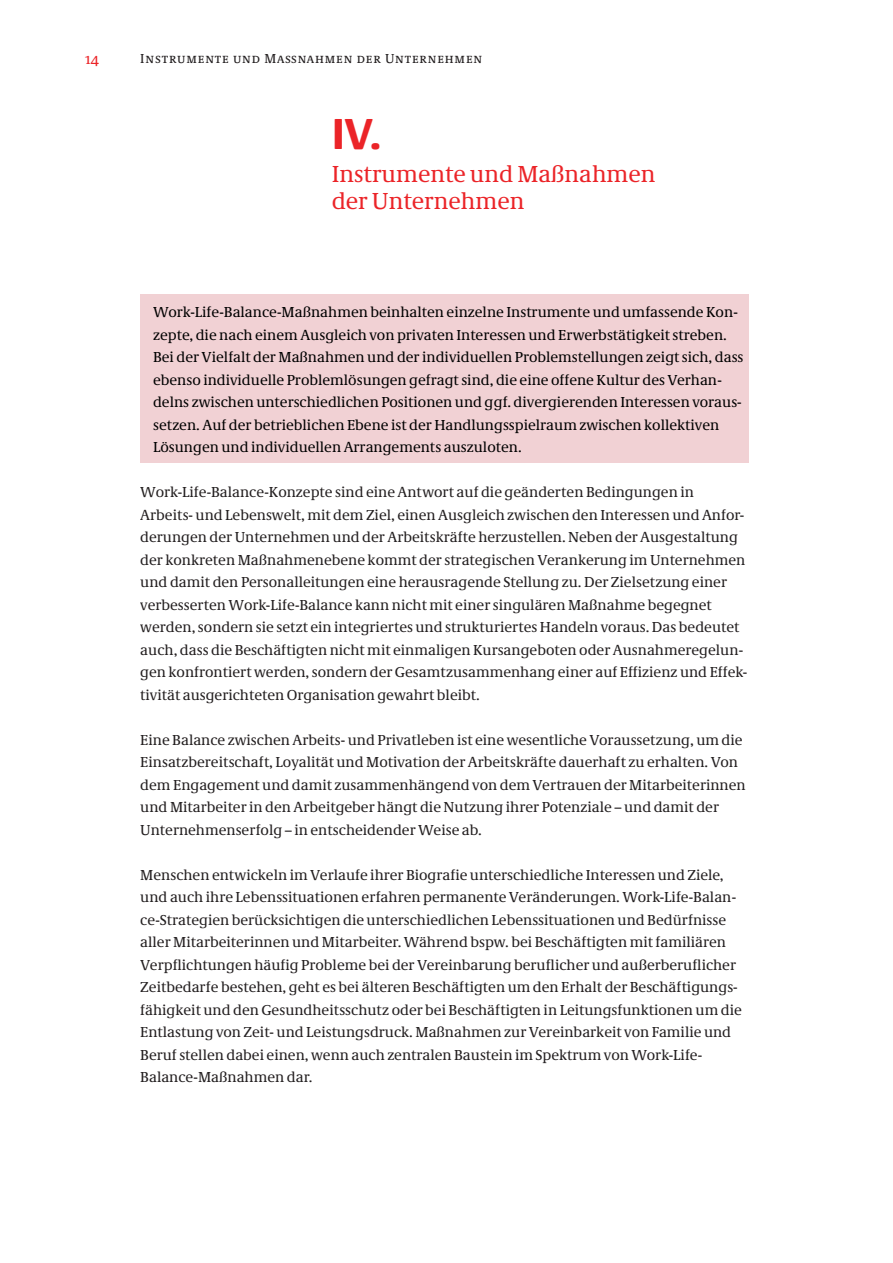
<style>
.page{position:relative;width:893px;height:1263px;background:#fff}
.page>*{position:absolute;margin:0;border:0;box-sizing:border-box;transform-origin:0 0}
.t1{font:700 45px "Neue Praxis";color:#eb2428}
.t2{font:24px/27px "Neue Demos";color:#eb2428}
.t3{font:15px/22.5px "Neue Demos";color:#231f20}
.t4{font:15px/22.5px "Neue Demos";color:#000}
.t5{font:15px "Neue Demos CESC Os F";color:#eb2428}
.t6{font:13.5px "Neue Demos SC Os F";letter-spacing:.06em;color:#231f20}
</style>
<div class="page">
<div style="left:140px;top:295px;width:608px;height:168px;background:#f1d1d4"></div>
<p class="t5" style="left:85px;top:50px;width:15px">14</p>
<p class="t6" style="left:140px;top:51px;width:343px">Instrumente und Maßnahmen der Unternehmen</p>
<h1 class="t1" style="left:332px;top:106px;width:51px">IV.</h1>
<h2 class="t2" style="left:332px;top:161px;width:325px">Instrumente und Maßnahmen der Unternehmen</h2>
<p class="t4" style="left:153px;top:301px;width:592px">Work-Life-Balance-Maßnahmen beinhalten einzelne Instrumente und umfassende Kon&shy;zepte, die nach einem Ausgleich von privaten Interessen und Erwerbstätigkeit streben.<br>Bei der Vielfalt der Maßnahmen und der individuellen Problemstellungen zeigt sich, dass ebenso individuelle Problemlösungen gefragt sind, die eine offene Kultur des Verhan&shy;delns zwischen unterschiedlichen Positionen und ggf. divergierenden Interessen voraus&shy;setzen. Auf der betrieblichen Ebene ist der Handlungsspielraum zwischen kollektiven Lösungen und individuellen Arrangements auszuloten.</p>
<p class="t3" style="left:140px;top:481px;width:608px">Work-Life-Balance-Konzepte sind eine Antwort auf die geänderten Bedingungen in Arbeits- und Lebenswelt, mit dem Ziel, einen Ausgleich zwischen den Interessen und Anfor&shy;derungen der Unternehmen und der Arbeitskräfte herzustellen. Neben der Ausgestaltung der konkreten Maßnahmenebene kommt der strategischen Verankerung im Unternehmen und damit den Personalleitungen eine herausragende Stellung zu. Der Zielsetzung einer verbesserten Work-Life-Balance kann nicht mit einer singulären Maßnahme begegnet werden, sondern sie setzt ein integriertes und strukturiertes Handeln voraus. Das bedeutet auch, dass die Beschäftigten nicht mit einmaligen Kursangeboten oder Ausnahmeregelun&shy;gen konfrontiert werden, sondern der Gesamtzusammenhang einer auf Effizienz und Effek&shy;tivität ausgerichteten Organisation gewahrt bleibt.</p>
<p class="t3" style="left:140px;top:728px;width:607px">Eine Balance zwischen Arbeits- und Privatleben ist eine wesentliche Voraussetzung, um die Einsatzbereitschaft, Loyalität und Motivation der Arbeitskräfte dauerhaft zu erhalten. Von dem Engagement und damit zusammenhängend von dem Vertrauen der Mitarbeiterinnen und Mitarbeiter in den Arbeitgeber hängt die Nutzung ihrer Potenziale – und damit der Unternehmenserfolg – in entscheidender Weise ab.</p>
<p class="t3" style="left:140px;top:863px;width:603px">Menschen entwickeln im Verlaufe ihrer Biografie unterschiedliche Interessen und Ziele, und auch ihre Lebenssituationen erfahren permanente Veränderungen. Work-Life-Balan&shy;ce-Strategien berücksichtigen die unterschiedlichen Lebenssituationen und Bedürfnisse aller Mitarbeiterinnen und Mitarbeiter. Während bspw. bei Beschäftigten mit familiären Verpflichtungen häufig Probleme bei der Vereinbarung beruflicher und außerberuflicher Zeitbedarfe bestehen, geht es bei älteren Beschäftigten um den Erhalt der Beschäftigungs&shy;fähigkeit und den Gesundheitsschutz oder bei Beschäftigten in Leitungsfunktionen um die Entlastung von Zeit- und Leistungsdruck. Maßnahmen zur Vereinbarkeit von Familie und Beruf stellen dabei einen, wenn auch zentralen Baustein im Spektrum von Work-Life-Balance-Maßnahmen dar.</p>
</div>
